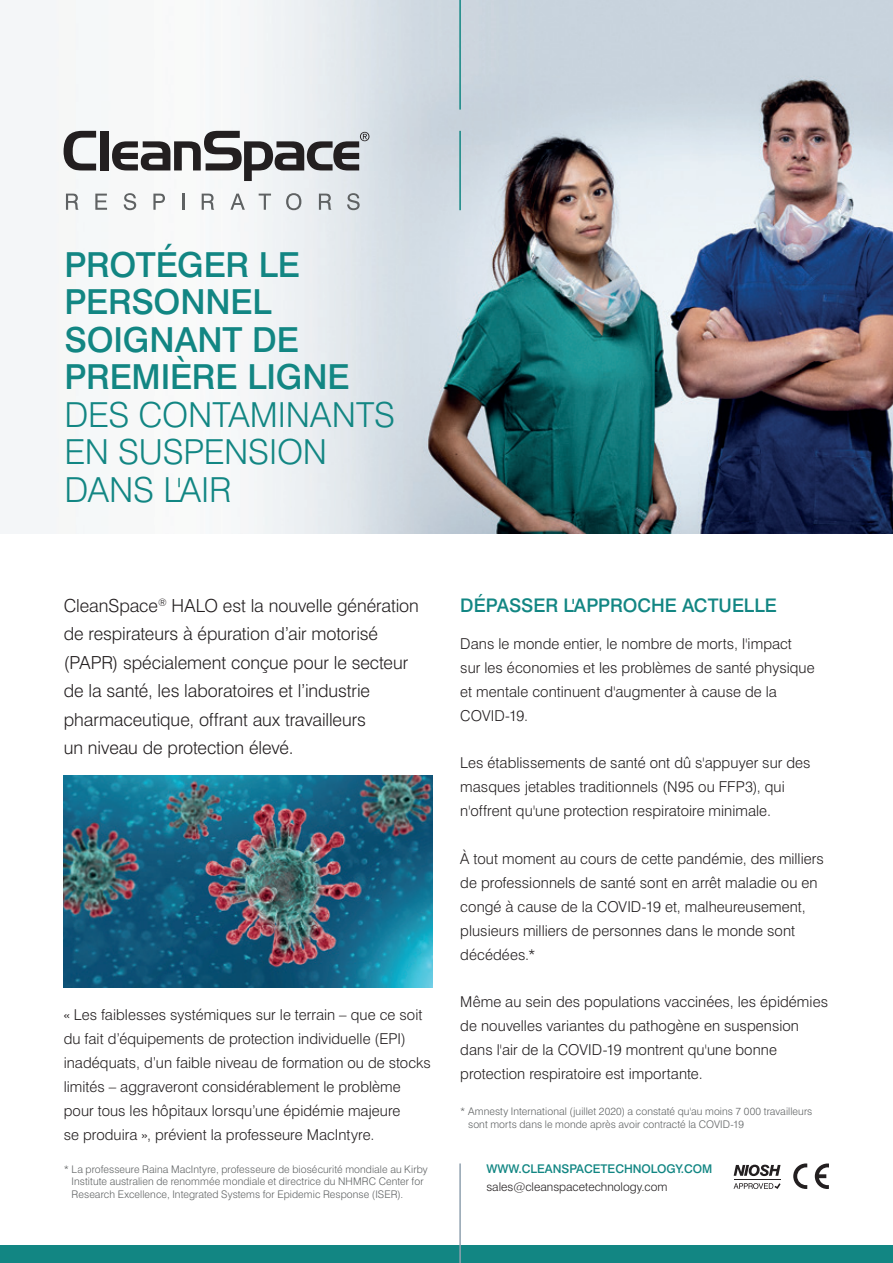
<style>
.page{position:relative;width:893px;height:1263px;background:#fff}
.page>*{position:absolute;margin:0;border:0;box-sizing:border-box;transform-origin:0 0}
.t1{font:500 34.5px/37.5px "Swiss 721 BT";letter-spacing:-.005em;color:#128683}
.t2{font:300 34.5px/37.5px "Swiss 721 BT";letter-spacing:-.005em;color:#128683}
.t3{font:500 18.75px "Swiss 721 BT";color:#128683}
.t4{font:300 18px/28.5px "Swiss 721 BT";letter-spacing:-.005em;color:#231f20}
.t5{font:300 15px/24px "Swiss 721 BT";letter-spacing:.005em;color:#231f20}
.t6{font:300 12px "Swiss 721 BT";color:#231f20}
.t7{font:500 12px "Swiss 721 BT";color:#128683}
.t8{font:300 10.5px/12.8px "Swiss 721 BT";letter-spacing:.005em;color:#5f6263}
</style>
<div class="page">
<img style="left:0;top:0;width:893px;height:534px">
<div style="left:0;top:1246px;width:893px;height:17px;background:#128683"></div>
<hr style="left:459px;top:1163px;width:2px;height:100px;background:#90a1af">
<svg style="left:64px;top:131px;width:32px;height:39px"></svg>
<div style="left:101px;top:131px;width:8px;height:39px;background:#231f20"></div>
<svg style="left:112px;top:131px;width:257px;height:50px"></svg>
<svg style="left:66px;top:194px;width:12px;height:16px"></svg>
<svg style="left:95px;top:194px;width:12px;height:16px"></svg>
<svg style="left:124px;top:193px;width:12px;height:17px"></svg>
<svg style="left:153px;top:194px;width:12px;height:16px"></svg>
<svg style="left:182px;top:194px;width:2px;height:16px"></svg>
<svg style="left:202px;top:194px;width:12px;height:16px"></svg>
<svg style="left:230px;top:194px;width:15px;height:16px"></svg>
<svg style="left:259px;top:194px;width:12px;height:16px"></svg>
<svg style="left:286px;top:193px;width:15px;height:17px"></svg>
<svg style="left:319px;top:194px;width:12px;height:16px"></svg>
<svg style="left:347px;top:193px;width:13px;height:17px"></svg>
<svg style="left:815px;top:1163px;width:14px;height:26px"></svg>
<svg style="left:793px;top:1163px;width:14px;height:26px"></svg>
<hr style="left:734px;top:1179px;width:46px;height:1px;background:#231f20">
<svg style="left:734px;top:1165px;width:46px;height:11px"></svg>
<svg style="left:734px;top:1183px;width:46px;height:6px"></svg>
<hr style="left:459px;top:0;width:2px;height:110px;background:#128683">
<hr style="left:459px;top:131px;width:2px;height:79px;background:#128683">
<img style="left:64px;top:775px;width:369px;height:213px">
<h1 class="t1" style="left:64px;top:245px;width:287px">PROTÉGER LE<br>PERSONNEL<br>SOIGNANT DE<br>PREMIÈRE LIGNE</h1>
<h1 class="t2" style="left:64px;top:395px;width:332px">DES CONTAMINANTS<br>EN SUSPENSION<br>DANS L'AIR</h1>
<p class="t4" style="left:64px;top:591px;width:357px">CleanSpace<sup>®</sup> HALO est la nouvelle génération de respirateurs à épuration d’air motorisé (PAPR) spécialement conçue pour le secteur de la santé, les laboratoires et l’industrie pharmaceutique, offrant aux travailleurs<br>un niveau de protection élevé.</p>
<p class="t5" style="left:64px;top:1003px;width:369px">« Les faiblesses systémiques sur le terrain – que ce soit du fait d’équipements de protection individuelle (EPI) inadéquats, d’un faible niveau de formation ou de stocks limités – aggraveront considérablement le problème pour tous les hôpitaux lorsqu’une épidémie majeure<br>se produira », prévient la professeure MacIntyre.</p>
<p class="t8" style="left:72px;top:1162px;width:358px;text-indent:-8px">* La professeure Raina MacIntyre, professeure de biosécurité mondiale au Kirby<br>Institute australien de renommée mondiale et directrice du NHMRC Center for<br>Research Excellence, Integrated Systems for Epidemic Response (ISER).</p>
<p class="t3" style="left:460px;top:594px;width:318px">DÉPASSER L'APPROCHE ACTUELLE</p>
<p class="t5" style="left:460px;top:631px;width:356px">Dans le monde entier, le nombre de morts, l'impact sur les économies et les problèmes de santé physique et mentale continuent d'augmenter à cause de la COVID-19.</p>
<p class="t5" style="left:460px;top:751px;width:352px">Les établissements de santé ont dû s'appuyer sur des masques jetables traditionnels (N95 ou FFP3), qui n'offrent qu'une protection respiratoire minimale.</p>
<p class="t5" style="left:460px;top:846px;width:365px">À tout moment au cours de cette pandémie, des milliers de professionnels de santé sont en arrêt maladie ou en congé à cause de la COVID-19 et, malheureusement, plusieurs milliers de personnes dans le monde sont décédées.*</p>
<p class="t5" style="left:460px;top:989px;width:369px">Même au sein des populations vaccinées, les épidémies de nouvelles variantes du pathogène en suspension dans l'air de la COVID-19 montrent qu'une bonne protection respiratoire est importante.</p>
<p class="t8" style="left:468px;top:1105px;width:346px;text-indent:-8px">* Amnesty International (juillet 2020) a constaté qu'au moins 7 000 travailleurs sont morts dans le monde après avoir contracté la COVID-19</p>
<p class="t7" style="left:486px;top:1161px;width:228px">WWW.CLEANSPACETECHNOLOGY.COM</p>
<p class="t6" style="left:486px;top:1179px;width:183px">sales@cleanspacetechnology.com</p>
</div>
